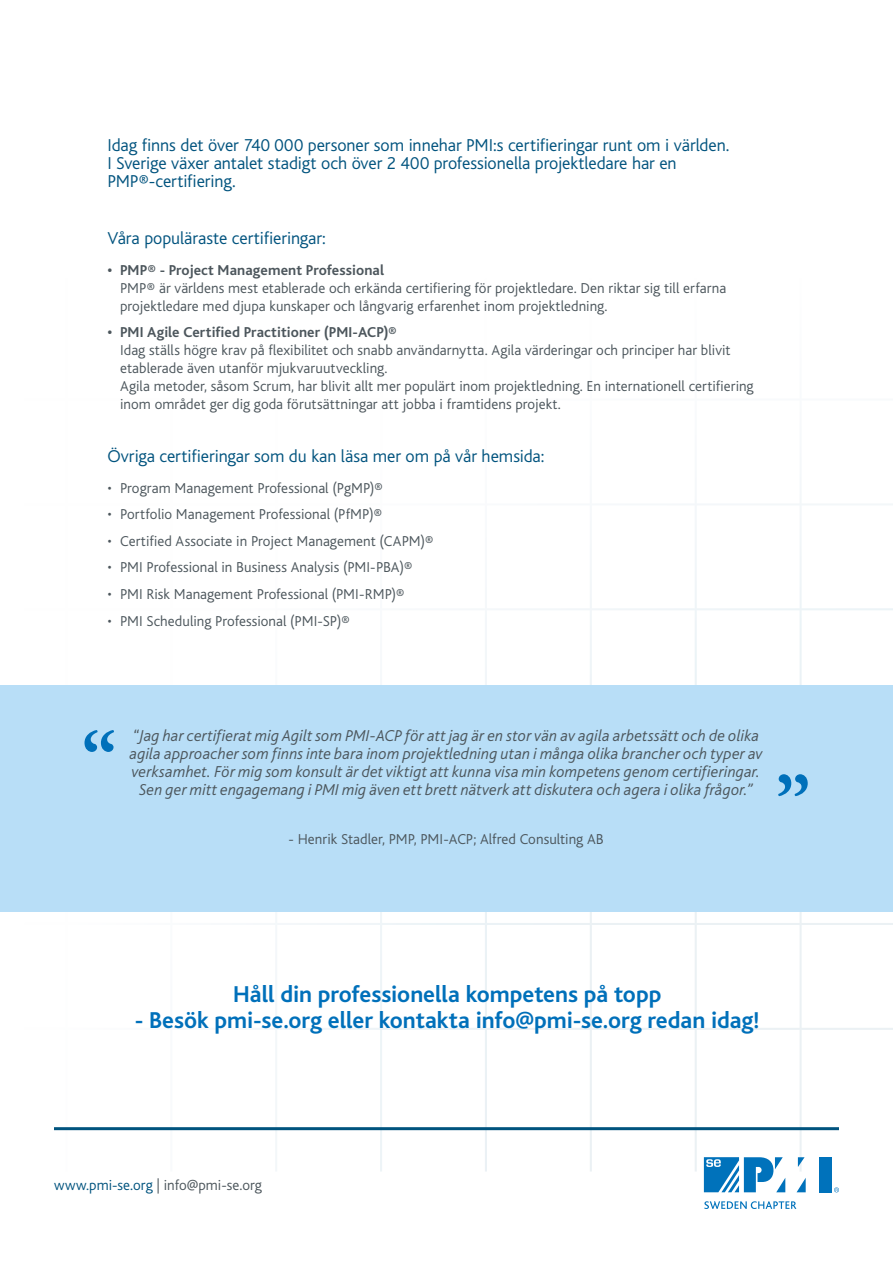
<style>
.page{position:relative;width:893px;height:1263px;background:#fff}
.page>*{position:absolute;margin:0;border:0;box-sizing:border-box;transform-origin:0 0}
.t1{font:700 75px "Adobe Garamond";color:#0070ba}
.t2{font:700 24px "Bliss";color:#0070ba}
.t3{font:300 18px/18px "Bliss";letter-spacing:-.005em;color:#00537e}
.t4{font:italic 300 16.5px/18px "Bliss";letter-spacing:.005em;color:#4c565c;text-align:center}
.t5{font:300 15px/18px "Bliss";letter-spacing:.005em;color:#4c565c}
.t6{font:700 15px "Bliss";letter-spacing:.005em;color:#4c565c}
.s1{color:#00537e}
</style>
<div class="page">
<svg style="left:798px;top:1157px;width:7px;height:10px"></svg>
<div style="left:819px;top:1157px;width:13px;height:35px;background:#0072bb"></div>
<svg style="left:797px;top:1178px;width:9px;height:14px"></svg>
<svg style="left:834px;top:1187px;width:5px;height:5px"></svg>
<svg style="left:704px;top:1201px;width:92px;height:8px"></svg>
<svg style="left:704px;top:1157px;width:81px;height:35px"></svg>
<hr style="left:54px;top:1127px;width:785px;height:3px;background:#00537e">
<div style="left:0;top:685px;width:893px;height:226px;background:#b8def7"></div>
<p class="t3" style="left:107px;top:136px;width:624px">Idag finns det över 740 000 personer som innehar PMI:s certifieringar runt om i världen.<br>I Sverige växer antalet stadigt och över 2 400 professionella projektledare har en<br>PMP®-certifiering.</p>
<p class="t3" style="left:107px;top:229px;width:220px">Våra populäraste certifieringar:</p>
<p class="t6" style="left:107px;top:262px;width:278px">• PMP® - Project Management Professional</p>
<p class="t5" style="left:120px;top:279px;width:608px">PMP® är världens mest etablerade och erkända certifiering för projektledare. Den riktar sig till erfarna projektledare med djupa kunskaper och långvarig erfarenhet inom projektledning.</p>
<p class="t6" style="left:107px;top:324px;width:291px">• PMI Agile Certified Practitioner (PMI-ACP)®</p>
<p class="t5" style="left:120px;top:342px;width:635px">Idag ställs högre krav på flexibilitet och snabb användarnytta. Agila värderingar och principer har blivit etablerade även utanför mjukvaruutveckling.<br>Agila metoder, såsom Scrum, har blivit allt mer populärt inom projektledning. En internationell certifiering inom området ger dig goda förutsättningar att jobba i framtidens projekt.</p>
<p class="t3" style="left:107px;top:448px;width:438px">Övriga certifieringar som du kan läsa mer om på vår hemsida:</p>
<p class="t5" style="left:107px;top:479px;width:277px">• Program Management Professional (PgMP)®</p>
<p class="t5" style="left:107px;top:506px;width:276px">• Portfolio Management Professional (PfMP)®</p>
<p class="t5" style="left:107px;top:532px;width:328px">• Certified Associate in Project Management (CAPM)®</p>
<p class="t5" style="left:107px;top:559px;width:307px">• PMI Professional in Business Analysis (PMI-PBA)®</p>
<p class="t5" style="left:107px;top:585px;width:299px">• PMI Risk Management Professional (PMI-RMP)®</p>
<p class="t5" style="left:107px;top:612px;width:244px">• PMI Scheduling Professional (PMI-SP)®</p>
<h1 class="t1" style="left:81px;top:718px;width:37px">“</h1>
<p class="t4" style="left:130px;top:727px;width:635px">“Jag har certifierat mig Agilt som PMI-ACP för att jag är en stor vän av agila arbetssätt och de olika agila approacher som finns inte bara inom projektledning utan i många olika brancher och typer av verksamhet. För mig som konsult är det viktigt att kunna visa min kompetens genom certifieringar.<br>Sen ger mitt engagemang i PMI mig även ett brett nätverk att diskutera och agera i olika frågor.”</p>
<p class="t5" style="left:289px;top:830px;width:317px">- Henrik Stadler, PMP, PMI-ACP; Alfred Consulting AB</p>
<h1 class="t1" style="left:775px;top:762px;width:37px">”</h1>
<h2 class="t2" style="left:233px;top:982px;width:430px">Håll din professionella kompetens på topp</h2>
<h2 class="t2" style="left:135px;top:1007px;width:626px">- Besök pmi-se.org eller kontakta info@pmi-se.org redan idag!</h2>
<p class="t5" style="left:54px;top:1176px;width:209px"><span class="s1">www.pmi-se.org</span> | info@pmi-se.org</p>
</div>
